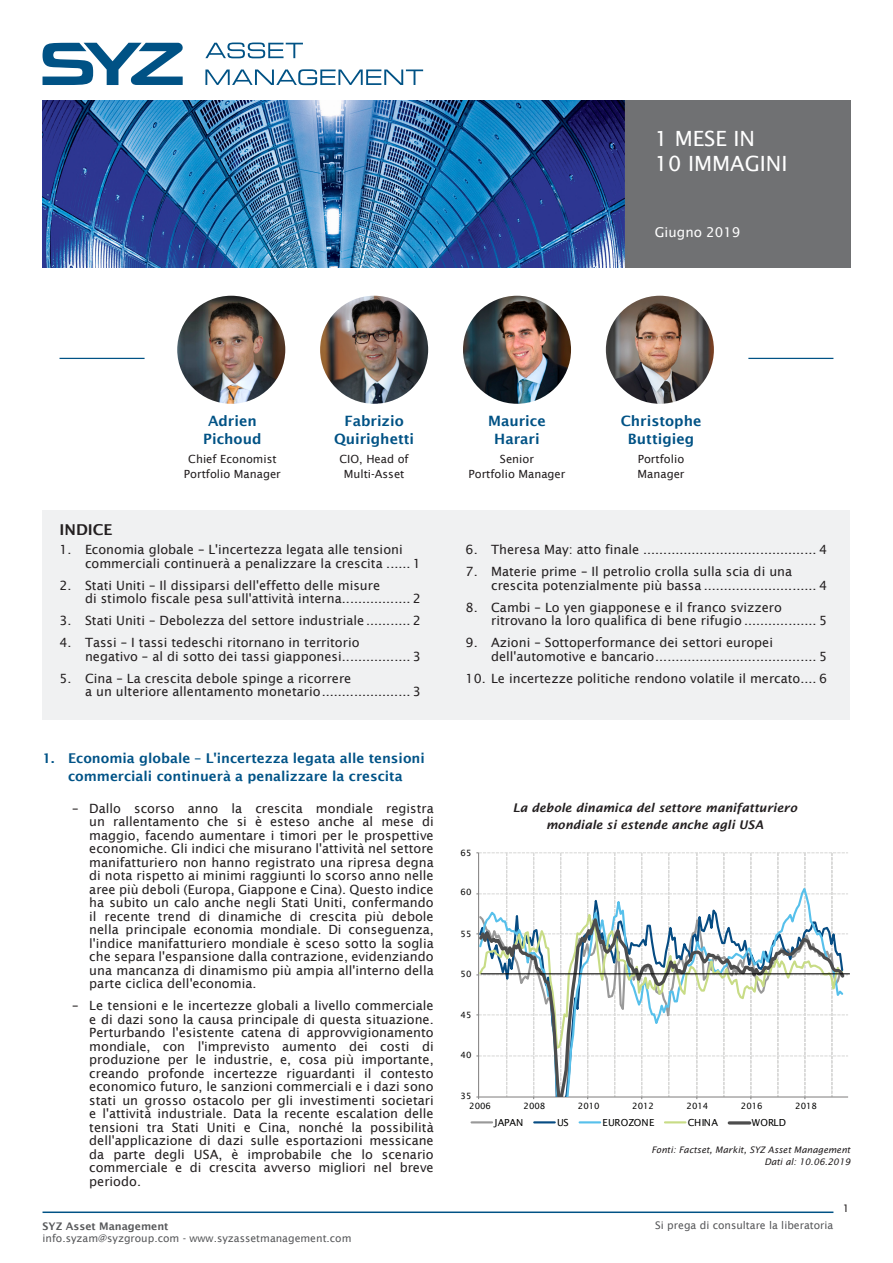
<style>
.page{position:relative;width:893px;height:1263px;background:#fff}
.page>*{position:absolute;margin:0;border:0;box-sizing:border-box;transform-origin:0 0}
.t1{font:21px/25.2px "Lucida Sans";color:#fff}
.t2{font:600 15px "Lucida Sans";color:#231f20}
.t3{font:600 14.25px/18px "Lucida Sans";color:#005285;text-align:center}
.t4{font:600 13.5px/18px "Lucida Sans";color:#005387;text-align:center}
.t5{font:13.5px "Lucida Sans";color:#fff}
.t6{font:12.75px/13.5px "Lucida Sans";color:#231f20}
.Graph_TITLES{font:italic 600 12px/16.5px "Lucida Sans";color:#231f20;text-align:center}
.t7{font:11.25px/15px "Lucida Sans";color:#231f20;text-align:center}
.t8{font:10.5px "Lucida Sans";color:#57585a}
.t9{font:600 10.5px "Lucida Sans";color:#57585a}
.t10{font:10.5px "Lucida Sans";color:#231f20}
.t11{font:9.75px "Lucida Sans";color:#050504}
.Source_data{font:italic 9px "Lucida Sans";color:#231f20}
.t12{font:8.7px "Lucida Sans";letter-spacing:-.005em;color:#050504}
</style>
<div class="page">
<svg style="left:205px;top:43px;width:98px;height:15px"></svg>
<svg style="left:205px;top:69px;width:218px;height:16px"></svg>
<svg style="left:43px;top:43px;width:140px;height:42px"></svg>
<img style="left:43px;top:100px;width:807px;height:168px">
<hr style="left:43px;top:1211px;width:790px;height:2px;background:#005285">
<div style="left:43px;top:510px;width:807px;height:210px;background:#f0f1f2"></div>
<svg style="left:476px;top:852px;width:372px;height:247px"></svg>
<svg style="left:478px;top:883px;width:367px;height:21px"></svg>
<svg style="left:478px;top:904px;width:367px;height:4px"></svg>
<svg style="left:478px;top:908px;width:369px;height:188px"></svg>
<hr style="left:472px;top:1121px;width:20px;height:2px;background:#999">
<hr style="left:534px;top:1121px;width:21px;height:2px;background:#064c83">
<hr style="left:580px;top:1121px;width:20px;height:2px;background:#57c0eb">
<hr style="left:665px;top:1121px;width:20px;height:2px;background:#c8dc86">
<hr style="left:729px;top:1121px;width:21px;height:3px;background:#4d4d4d">
<hr style="left:481px;top:973px;width:369px;height:1px;background:#050504">
<hr style="left:748px;top:358px;width:85px;height:1px;background:#005285">
<hr style="left:60px;top:358px;width:85px;height:1px;background:#005285">
<img style="left:177px;top:296px;width:108px;height:108px;border-radius:54px">
<img style="left:606px;top:296px;width:108px;height:108px;border-radius:54px">
<img style="left:463px;top:296px;width:108px;height:108px;border-radius:54px">
<img style="left:320px;top:296px;width:108px;height:108px;border-radius:54px">
<h1 class="t1" style="left:655px;top:126px;width:134px">1 MESE IN<br>10 IMMAGINI</h1>
<p class="t5" style="left:655px;top:224px;width:87px">Giugno 2019</p>
<p class="t2" style="left:60px;top:521px;width:55px">INDICE</p>
<p class="t3" style="left:203px;top:412px;width:60px">Adrien<br>Pichoud</p>
<p class="t7" style="left:188px;top:451px;width:90px">Chief Economist</p>
<p class="t7" style="left:184px;top:466px;width:98px">Portfolio Manager</p>
<p class="t3" style="left:334px;top:412px;width:82px">Fabrizio<br>Quirighetti</p>
<p class="t7" style="left:339px;top:451px;width:71px">CIO, Head of<br>Multi-Asset</p>
<p class="t6" style="left:85px;top:543px;width:337px;text-indent:-26px">1. Economia globale – L'incertezza legata alle tensioni commerciali continuerà a penalizzare la crescita ...... 1</p>
<p class="t6" style="left:85px;top:578px;width:337px;text-indent:-26px">2. Stati Uniti – Il dissiparsi dell'effetto delle misure<br>di stimolo fiscale pesa sull'attività interna................. 2</p>
<p class="t6" style="left:60px;top:614px;width:363px">3. Stati Uniti – Debolezza del settore industriale ........... 2</p>
<p class="t6" style="left:85px;top:636px;width:337px;text-indent:-26px">4. Tassi – I tassi tedeschi ritornano in territorio<br>negativo – al di sotto dei tassi giapponesi................. 3</p>
<p class="t6" style="left:85px;top:671px;width:337px;text-indent:-26px">5. Cina – La crescita debole spinge a ricorrere<br>a un ulteriore allentamento monetario...................... 3</p>
<p class="t4" style="left:43px;top:749px;width:384px">1. Economia globale – L'incertezza legata alle tensioni commerciali continuerà a penalizzare la crescita</p>
<p class="t6" style="left:89px;top:801px;width:346px;text-align:justify;text-indent:-17px">– Dallo scorso anno la crescita mondiale registra un rallentamento che si è esteso anche al mese di maggio, facendo aumentare i timori per le prospettive economiche. Gli indici che misurano l'attività nel settore manifatturiero non hanno registrato una ripresa degna di nota rispetto ai minimi raggiunti lo scorso anno nelle aree più deboli (Europa, Giappone e Cina). Questo indice ha subito un calo anche negli Stati Uniti, confermando il recente trend di dinamiche di crescita più debole nella principale economia mondiale. Di conseguenza, l'indice manifatturiero mondiale è sceso sotto la soglia che separa l'espansione dalla contrazione, evidenziando una mancanza di dinamismo più ampia all'interno della parte ciclica dell'economia.</p>
<p class="t6" style="left:89px;top:999px;width:346px;text-align:justify;text-indent:-17px">– Le tensioni e le incertezze globali a livello commerciale e di dazi sono la causa principale di questa situazione.<br>Perturbando l'esistente catena di approvvigionamento mondiale, con l'imprevisto aumento dei costi di produzione per le industrie, e, cosa più importante, creando profonde incertezze riguardanti il contesto economico futuro, le sanzioni commerciali e i dazi sono stati un grosso ostacolo per gli investimenti societari e l'attività industriale. Data la recente escalation delle tensioni tra Stati Uniti e Cina, nonché la possibilità dell'applicazione di dazi sulle esportazioni messicane da parte degli USA, è improbabile che lo scenario commerciale e di crescita avverso migliori nel breve periodo.</p>
<p class="t9" style="left:43px;top:1220px;width:128px">SYZ Asset Management</p>
<p class="t8" style="left:43px;top:1232px;width:311px">info.syzam@syzgroup.com - www.syzassetmanagement.com</p>
<p class="t3" style="left:488px;top:412px;width:59px">Maurice<br>Harari</p>
<p class="t7" style="left:500px;top:451px;width:36px">Senior</p>
<p class="t7" style="left:469px;top:466px;width:98px">Portfolio Manager</p>
<p class="t3" style="left:621px;top:412px;width:82px">Christophe<br>Buttigieg</p>
<p class="t7" style="left:638px;top:451px;width:48px">Portfolio</p>
<p class="t7" style="left:638px;top:466px;width:48px">Manager</p>
<p class="t6" style="left:466px;top:543px;width:363px">6. Theresa May: atto finale ........................................... 4</p>
<p class="t6" style="left:491px;top:565px;width:337px;text-indent:-26px">7. Materie prime – Il petrolio crolla sulla scia di una crescita potenzialmente più bassa ............................ 4</p>
<p class="t6" style="left:491px;top:600px;width:337px;text-indent:-26px">8. Cambi – Lo yen giapponese e il franco svizzero ritrovano la loro qualifica di bene rifugio .................. 5</p>
<p class="t6" style="left:491px;top:636px;width:337px;text-indent:-26px">9. Azioni – Sottoperformance dei settori europei dell'automotive e bancario........................................ 5</p>
<p class="t6" style="left:466px;top:671px;width:363px">10. Le incertezze politiche rendono volatile il mercato.... 6</p>
<p class="t12" style="left:461px;top:847px;width:12px">65</p>
<p class="t12" style="left:461px;top:887px;width:12px">60</p>
<p class="t12" style="left:461px;top:928px;width:12px">55</p>
<p class="t12" style="left:461px;top:968px;width:12px">50</p>
<p class="t12" style="left:461px;top:1009px;width:12px">45</p>
<p class="t12" style="left:461px;top:1049px;width:12px">40</p>
<p class="t12" style="left:461px;top:1090px;width:12px">35</p>
<p class="Graph_TITLES" style="left:513px;top:799px;width:286px">La debole dinamica del settore manifatturiero mondiale si estende anche agli USA</p>
<p class="t12" style="left:469px;top:1101px;width:23px">2006</p>
<p class="t12" style="left:524px;top:1101px;width:23px">2008</p>
<p class="t12" style="left:578px;top:1101px;width:23px">2010</p>
<p class="t12" style="left:632px;top:1101px;width:23px">2012</p>
<p class="t12" style="left:687px;top:1101px;width:23px">2014</p>
<p class="t12" style="left:741px;top:1101px;width:23px">2016</p>
<p class="t12" style="left:795px;top:1101px;width:23px">2018</p>
<p class="t11" style="left:494px;top:1116px;width:30px">JAPAN</p>
<p class="t11" style="left:557px;top:1116px;width:13px">US</p>
<p class="t11" style="left:603px;top:1116px;width:53px">EUROZONE</p>
<p class="t11" style="left:688px;top:1116px;width:32px">CHINA</p>
<p class="t11" style="left:752px;top:1116px;width:36px">WORLD</p>
<p class="Source_data" style="left:651px;top:1145px;width:200px">Fonti: Factset, Markit, SYZ Asset Management</p>
<p class="Source_data" style="left:764px;top:1157px;width:88px">Dati al: 10.06.2019</p>
<p class="t8" style="left:655px;top:1219px;width:180px">Si prega di consultare la liberatoria</p>
<p class="t10" style="left:843px;top:1202px;width:8px">1</p>
</div>
